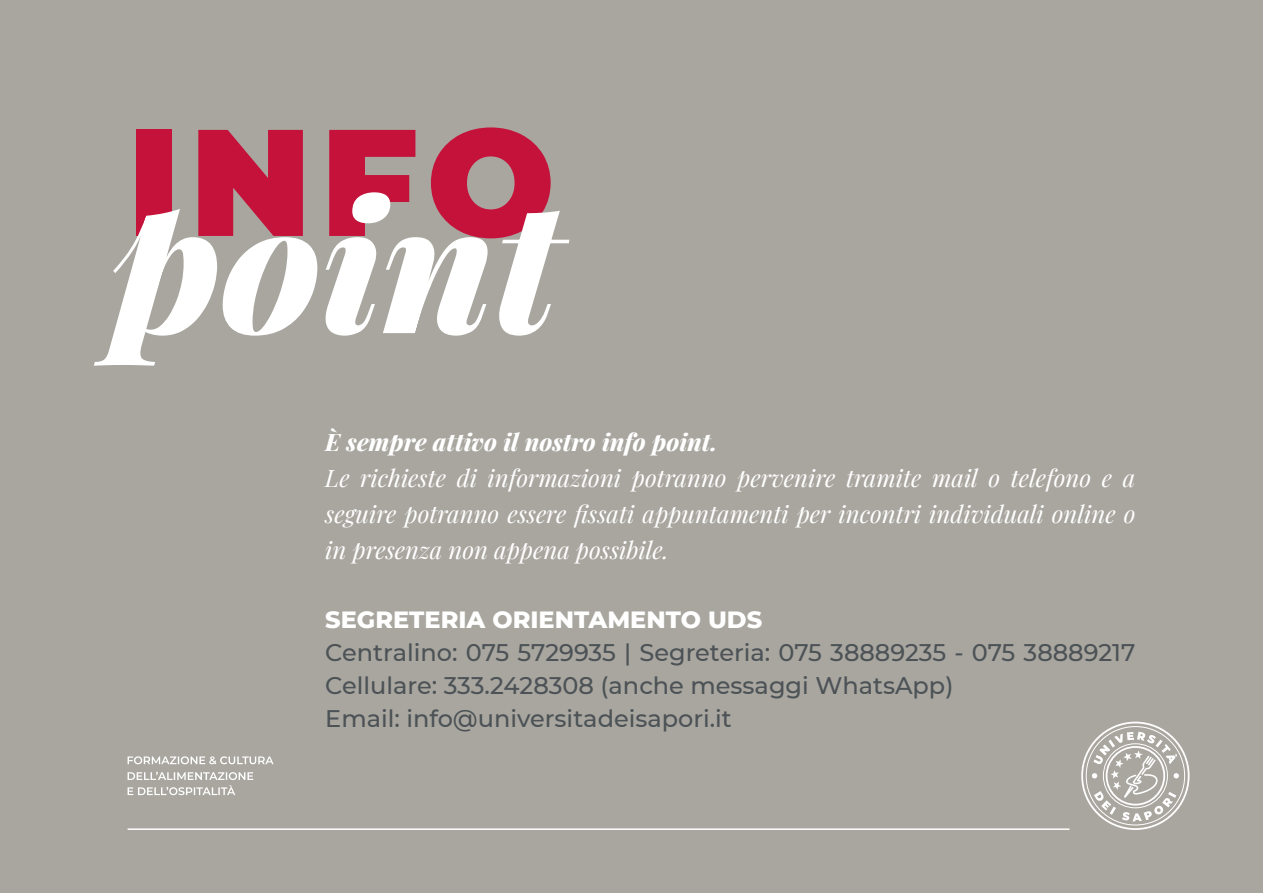
<style>
.page{position:relative;width:1263px;height:893px;background:#a8a69f}
.page>*{position:absolute;margin:0;border:0;box-sizing:border-box;transform-origin:0 0}
.t1{font:900 151.5px "Montserrat";color:#c5123b}
.t2{font:italic 24px/36px "Playfair Display";color:#fff;text-align:justify}
.t3{font:500 24px/33px "Montserrat";color:#4c5256}
.t4{font:italic 800 24px "Playfair Display";color:#fff}
.t5{font:800 24px "Montserrat";color:#fff}
</style>
<div class="page">
<div style="left:1081px;top:722px;width:108px;height:108px;border:2px solid #fff;border-radius:50%"></div>
<svg style="left:1085px;top:726px;width:100px;height:100px"></svg>
<hr style="left:128px;top:828px;width:941px;height:2px;background:#fff">
<svg style="left:128px;top:756px;width:146px;height:8px"></svg>
<svg style="left:128px;top:772px;width:125px;height:23px"></svg>
<svg style="left:94px;top:192px;width:475px;height:174px"></svg>
<h1 class="t1" style="left:128px;top:68px;width:429px">INFO</h1>
<p class="t4" style="left:325px;top:423px;width:394px">È sempre attivo il nostro info point.</p>
<p class="t2" style="left:325px;top:458px;width:812px">Le richieste di informazioni potranno pervenire tramite mail o telefono e a seguire potranno essere fissati appuntamenti per incontri individuali online o in presenza non appena possibile.</p>
<p class="t5" style="left:325px;top:602px;width:438px">SEGRETERIA ORIENTAMENTO UDS</p>
<p class="t3" style="left:325px;top:635px;width:812px">Centralino: 075 5729935 | Segreteria: 075 38889235 - 075 38889217<br>Cellulare: 333.2428308 (anche messaggi WhatsApp)<br>Email: info@universitadeisapori.it</p>
</div>
